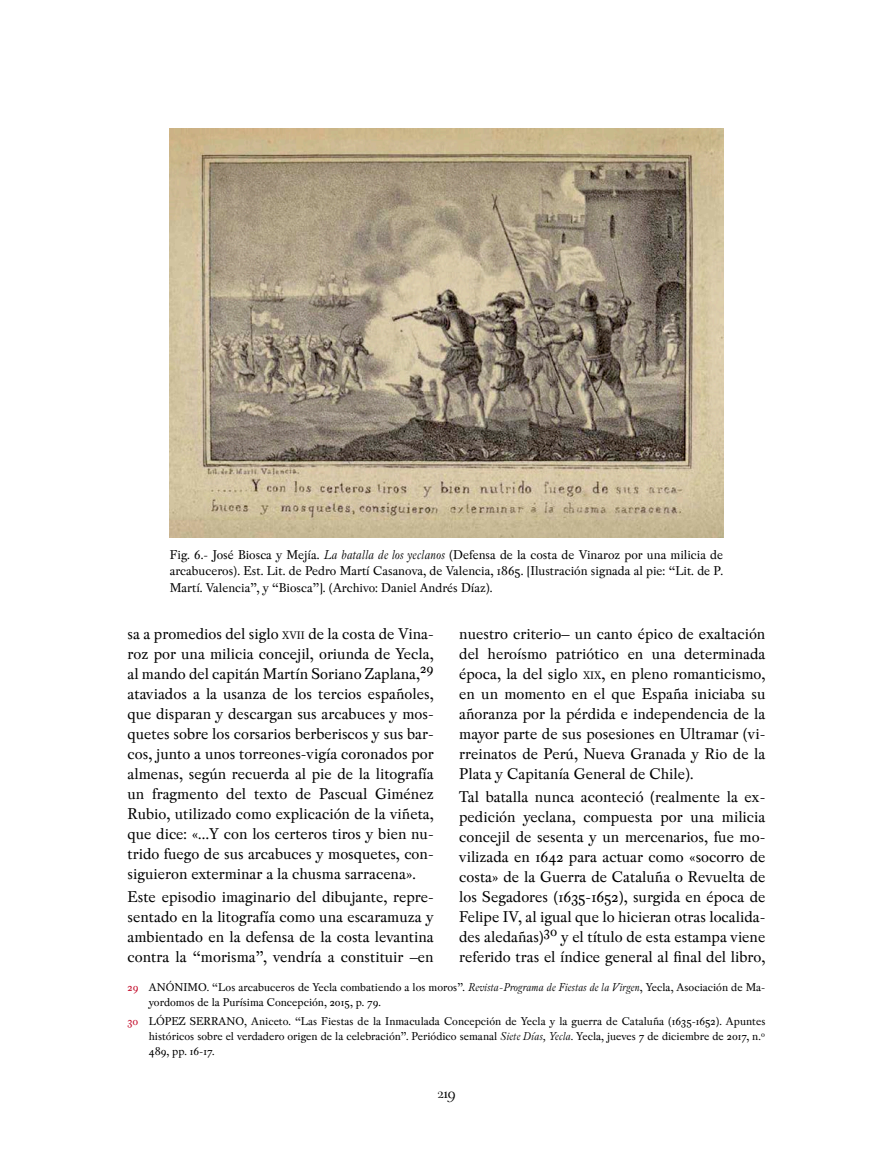
<style>
.page{position:relative;width:893px;height:1170px;background:#fff}
.page>*{position:absolute;margin:0;border:0;box-sizing:border-box;transform-origin:0 0}
.t1{font:18px "Peleguer";color:#000}
.t2{font:16.5px/20px "Pradell";color:#000;text-align:justify}
.t3{font:13.5px/16.5px "Pradell";color:#000;text-align:justify}
.t4{font:12px/15px "Pradell";color:#000}
.s1{font-style:italic}
.s2{font-size:11.55px}
.s3{color:#c4112f}
</style>
<div class="page">
<img style="left:170px;top:128px;width:553px;height:409px">
<p class="t3" style="left:170px;top:546px;width:555px">Fig. 6.- José Biosca y Mejía. <span class="s1">La batalla de los yeclanos</span> (Defensa de la costa de Vinaroz por una milicia de arcabuceros). Est. Lit. de Pedro Martí Casanova, de Valencia, 1865. [Ilustración signada al pie: “Lit. de P.<br>Martí. Valencia”, y “Biosca”]. (Archivo: Daniel Andrés Díaz).</p>
<p class="t2" style="left:128px;top:623px;width:308px">sa a promedios del siglo <span class="s2">XVII</span> de la costa de Vina&shy;roz por una milicia concejil, oriunda de Yecla, al mando del capitán Martín Soriano Zaplana,<sup>29 </sup>ataviados a la usanza de los tercios españoles, que disparan y descargan sus arcabuces y mos&shy;quetes sobre los corsarios berberiscos y sus bar&shy;cos, junto a unos torreones-vigía coronados por almenas, según recuerda al pie de la litografía un fragmento del texto de Pascual Giménez Rubio, utilizado como explicación de la viñeta, que dice: «…Y con los certeros tiros y bien nu&shy;trido fuego de sus arcabuces y mosquetes, con&shy;siguieron exterminar a la chusma sarracena».</p>
<p class="t2" style="left:128px;top:886px;width:308px">Este episodio imaginario del dibujante, repre&shy;sentado en la litografía como una escaramuza y ambientado en la defensa de la costa levantina contra la “morisma”, vendría a constituir –en</p>
<p class="t2" style="left:459px;top:623px;width:308px">nuestro criterio– un canto épico de exaltación del heroísmo patriótico en una determinada época, la del siglo <span class="s2">XIX</span>, en pleno romanticismo, en un momento en el que España iniciaba su añoranza por la pérdida e independencia de la mayor parte de sus posesiones en Ultramar (vi&shy;rreinatos de Perú, Nueva Granada y Rio de la Plata y Capitanía General de Chile).</p>
<p class="t2" style="left:459px;top:786px;width:308px">Tal batalla nunca aconteció (realmente la ex&shy;pedición yeclana, compuesta por una milicia concejil de sesenta y un mercenarios, fue mo&shy;vilizada en 1642 para actuar como «socorro de costa» de la Guerra de Cataluña o Revuelta de los Segadores (1635-1652), surgida en época de Felipe IV, al igual que lo hicieran otras localida&shy;des aledañas)<sup>30</sup> y el título de esta estampa viene referido tras el índice general al final del libro,</p>
<p class="t4" style="left:149px;top:979px;width:618px;text-indent:-21px"><span class="s3">29</span> ANÓNIMO. “Los arcabuceros de Yecla combatiendo a los moros”. <span class="s1">Revista-Programa de Fiestas de la Virgen</span>, Yecla, Asociación de Ma&shy;yordomos de la Purísima Concepción, 2015, p. 79.</p>
<p class="t4" style="left:149px;top:1013px;width:618px;text-align:justify;text-indent:-21px"><span class="s3">30</span> LÓPEZ SERRANO, Aniceto. “Las Fiestas de la Inmaculada Concepción de Yecla y la guerra de Cataluña (1635-1652). Apuntes históricos sobre el verdadero origen de la celebración”. Periódico semanal <span class="s1">Siete Días, Yecla.</span> Yecla, jueves 7 de diciembre de 2017, n.º 489, pp. 16-17.</p>
<p class="t1" style="left:438px;top:1083px;width:19px">219</p>
</div>
